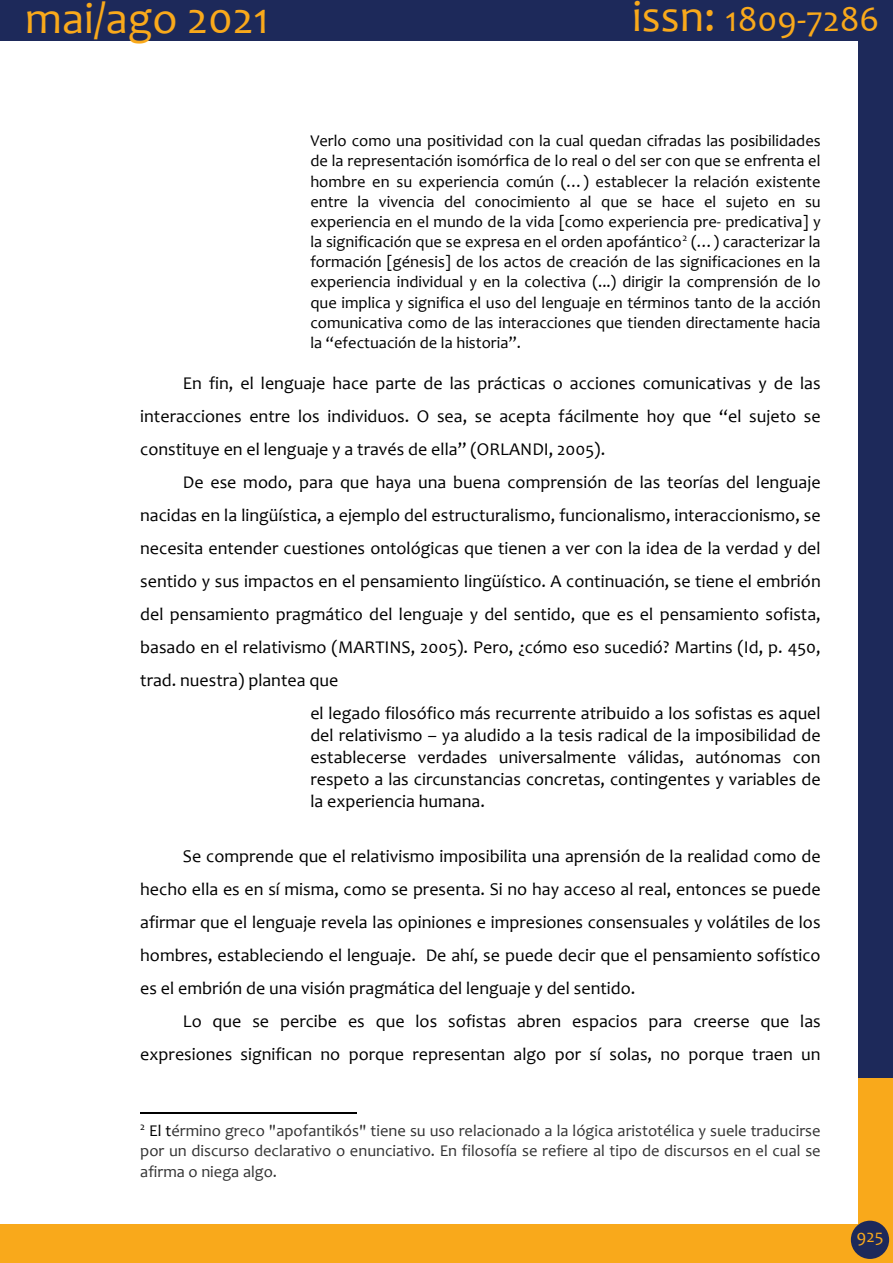
<style>
.page{position:relative;width:893px;height:1263px;background:#fff}
.page>*{position:absolute;margin:0;border:0;box-sizing:border-box;transform-origin:0 0}
.t1{font:45px "Candara";color:#f9a91b}
.t2{font:36px "Candara";color:#f9a91b}
.t3{font:18px/22px "Candara";color:#000;text-align:justify}
.t4{font:18px "Candara";color:#f9a91b}
.t5{font:16.5px/20.1px "Candara";color:#000;text-align:justify}
.t6{font:16.5px/20.1px "Candara";color:#333;text-align:justify}
.s1{font-size:45px}
.s2{color:#000}
</style>
<div class="page">
<div style="left:858px;top:0;width:34px;height:1079px;background:#1d295a"></div>
<div style="left:0;top:0;width:890px;height:41px;background:#1d295a"></div>
<div style="left:858px;top:1078px;width:35px;height:185px;background:#f9a91b"></div>
<div style="left:0;top:1224px;width:860px;height:39px;background:#f9a91b"></div>
<div style="left:851px;top:1221px;width:38px;height:38px;background:#1d295a;border-radius:50%"></div>
<hr style="left:140px;top:1112px;width:216px;height:1px;background:#000">
<h1 class="t1" style="left:25px;top:-9px;width:246px">mai/ago 2021</h1>
<h2 class="t2" style="left:632px;top:-3px;width:249px"><span class="s1">issn:</span> 1809-7286</h2>
<p class="t5" style="left:310px;top:131px;width:512px">Verlo como una positividad con la cual quedan cifradas las posibilidades de la representación isomórfica de lo real o del ser con que se enfrenta el hombre en su experiencia común (…) establecer la relación existente entre la vivencia del conocimiento al que se hace el sujeto en su experiencia en el mundo de la vida [como experiencia pre- predicativa] y la significación que se expresa en el orden apofántico<sup>2</sup> (…) caracterizar la formación [génesis] de los actos de creación de las significaciones en la experiencia individual y en la colectiva (...) dirigir la comprensión de lo que implica y significa el uso del lenguaje en términos tanto de la acción comunicativa como de las interacciones que tienden directamente hacia la “efectuación de la historia”.</p>
<p class="t3" style="left:183px;top:372px;width:639px">En fin, el lenguaje hace parte de las prácticas o acciones comunicativas y de las</p>
<p class="t3" style="left:140px;top:405px;width:682px">interacciones entre los individuos. O sea, se acepta fácilmente hoy que “el sujeto se</p>
<p class="t3" style="left:140px;top:438px;width:466px">constituye en el lenguaje y a través de ella” (ORLANDI, 2005).</p>
<p class="t3" style="left:183px;top:471px;width:639px">De ese modo, para que haya una buena comprensión de las teorías del lenguaje</p>
<p class="t3" style="left:140px;top:504px;width:682px">nacidas en la lingüística, a ejemplo del estructuralismo, funcionalismo, interaccionismo, se</p>
<p class="t3" style="left:140px;top:537px;width:682px">necesita entender cuestiones ontológicas que tienen a ver con la idea de la verdad y del</p>
<p class="t3" style="left:140px;top:570px;width:682px">sentido y sus impactos en el pensamiento lingüístico. A continuación, se tiene el embrión</p>
<p class="t3" style="left:140px;top:603px;width:682px">del pensamiento pragmático del lenguaje y del sentido, que es el pensamiento sofista,</p>
<p class="t3" style="left:140px;top:636px;width:682px">basado en el relativismo (MARTINS, 2005). Pero, ¿cómo eso sucedió? Martins (Id, p. 450,</p>
<p class="t3" style="left:140px;top:669px;width:200px">trad. nuestra) plantea que</p>
<p class="t3" style="left:310px;top:702px;width:512px">el legado filosófico más recurrente atribuido a los sofistas es aquel</p>
<p class="t3" style="left:310px;top:724px;width:512px">del relativismo – ya aludido a la tesis radical de la imposibilidad de establecerse verdades universalmente válidas, autónomas con respeto a las circunstancias concretas, contingentes y variables de la experiencia humana.</p>
<p class="t3" style="left:183px;top:845px;width:639px">Se comprende que el relativismo imposibilita una aprensión de la realidad como de</p>
<p class="t3" style="left:140px;top:878px;width:682px">hecho ella es en sí misma, como se presenta. Si no hay acceso al real, entonces se puede</p>
<p class="t3" style="left:140px;top:911px;width:682px">afirmar que el lenguaje revela las opiniones e impresiones consensuales y volátiles de los</p>
<p class="t3" style="left:140px;top:944px;width:682px">hombres, estableciendo el lenguaje. De ahí, se puede decir que el pensamiento sofístico</p>
<p class="t3" style="left:140px;top:977px;width:497px">es el embrión de una visión pragmática del lenguaje y del sentido.</p>
<p class="t3" style="left:183px;top:1010px;width:639px">Lo que se percibe es que los sofistas abren espacios para creerse que las</p>
<p class="t3" style="left:140px;top:1042px;width:682px">expresiones significan no porque representan algo por sí solas, no porque traen un</p>
<p class="t6" style="left:140px;top:1121px;width:682px"><sup>2</sup> <span class="s2">El t</span>érmino greco "apofantikós" tiene su uso relacionado a la lógica aristotélica y suele traducirse por un discurso declarativo o enunciativo. En filosofía se refiere al tipo de discursos en el cual se afirma o niega algo.</p>
<p class="t4" style="left:856px;top:1224px;width:29px">925</p>
</div>
